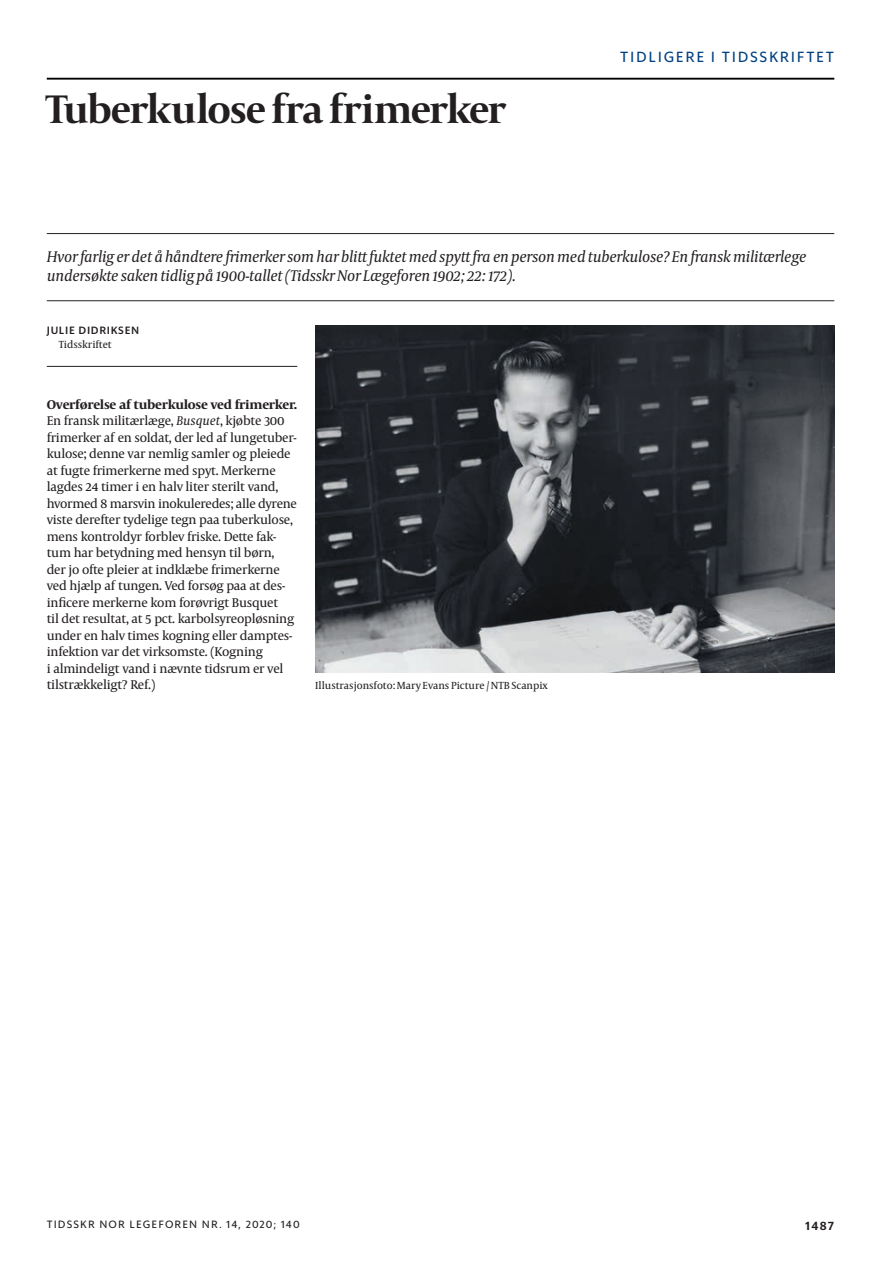
<style>
.page{position:relative;width:893px;height:1263px;background:#fff}
.page>*{position:absolute;margin:0;border:0;box-sizing:border-box;transform-origin:0 0}
.t1{font:700 42px "Capitolium 2";letter-spacing:-.035em;color:#231f20}
.t2{font:italic 15.75px/18.8px "Capitolium News 2";letter-spacing:-.015em;color:#231f20}
.t3{font:15px "Sanomat Sans Text";letter-spacing:.11em;color:#014081}
.t4{font:12.9px/16.5px "Capitolium News 2";letter-spacing:-.02em;color:#231f20}
.t5{font:600 12.3px "Sanomat Sans Text";color:#231f20}
.t6{font:10.8px "Sanomat Sans Text";letter-spacing:.1em;color:#231f20}
.t7{font:500 10.8px "Sanomat Sans Text";letter-spacing:.06em;color:#231f20}
.t8{font:10.5px "Capitolium News 2";letter-spacing:-.005em;color:#231f20}
.s1{font-weight:700}
.s2{font-style:italic}
</style>
<div class="page">
<hr style="left:47px;top:78px;width:787px;height:2px;background:#000">
<hr style="left:47px;top:233px;width:787px;height:1px;background:#231f20">
<hr style="left:47px;top:300px;width:787px;height:1px;background:#231f20">
<img style="left:315px;top:326px;width:519px;height:347px">
<hr style="left:47px;top:366px;width:250px;height:1px;background:#231f20">
<h1 class="t1" style="left:46px;top:81px;width:461px">Tuberkulose fra frimerker</h1>
<p class="t3" style="left:620px;top:46px;width:215px">TIDLIGERE I TIDSSKRIFTET</p>
<p class="t2" style="left:47px;top:247px;width:761px">Hvor farlig er det å håndtere frimerker som har blitt fuktet med spytt fra en person med tuberkulose? En fransk militærlege undersøkte saken tidlig på 1900-tallet (Tidsskr Nor Lægeforen 1902; 22: 172).</p>
<p class="t7" style="left:47px;top:322px;width:94px">JULIE DIDRIKSEN</p>
<p class="t8" style="left:59px;top:337px;width:55px">Tidsskriftet</p>
<p class="t4" style="left:47px;top:396px;width:252px"><span class="s1">Overførelse af tuberkulose ved frimerker.<br></span>En fransk militærlæge, <span class="s2">Busquet</span>, kjøbte 300 frimerker af en soldat, der led af lungetuber&shy;kulose; denne var nemlig samler og pleiede at fugte frimerkerne med spyt. Merkerne lagdes 24 timer i en halv liter sterilt vand, hvormed 8 marsvin inokuleredes; alle dyrene viste derefter tydelige tegn paa tuberkulose, mens kontroldyr forblev friske. Dete fak&shy;tum har betydning med hensyn til børn,<br>der jo ofte pleier at indklæbe frimerkerne ved hjælp af tungen. Ved forsøg paa at des&shy;inficere merkerne kom forøvrigt Busquet<br>til det resultat, at 5 pct. karbolsyreopløsning under en halv times kogning eller damptes&shy;infektion var det virksomste. (Kogning<br>i almindeligt vand i nævnte tidsrum er vel tilstrækkeligt? Ref.)</p>
<p class="t8" style="left:315px;top:678px;width:234px">Illustrasjonsfoto: Mary Evans Picture / NTB Scanpix</p>
<p class="t6" style="left:47px;top:1216px;width:255px">TIDSSKR NOR LEGEFOREN NR. 14, 2020; 140</p>
<p class="t5" style="left:806px;top:1216px;width:30px">1487</p>
</div>
